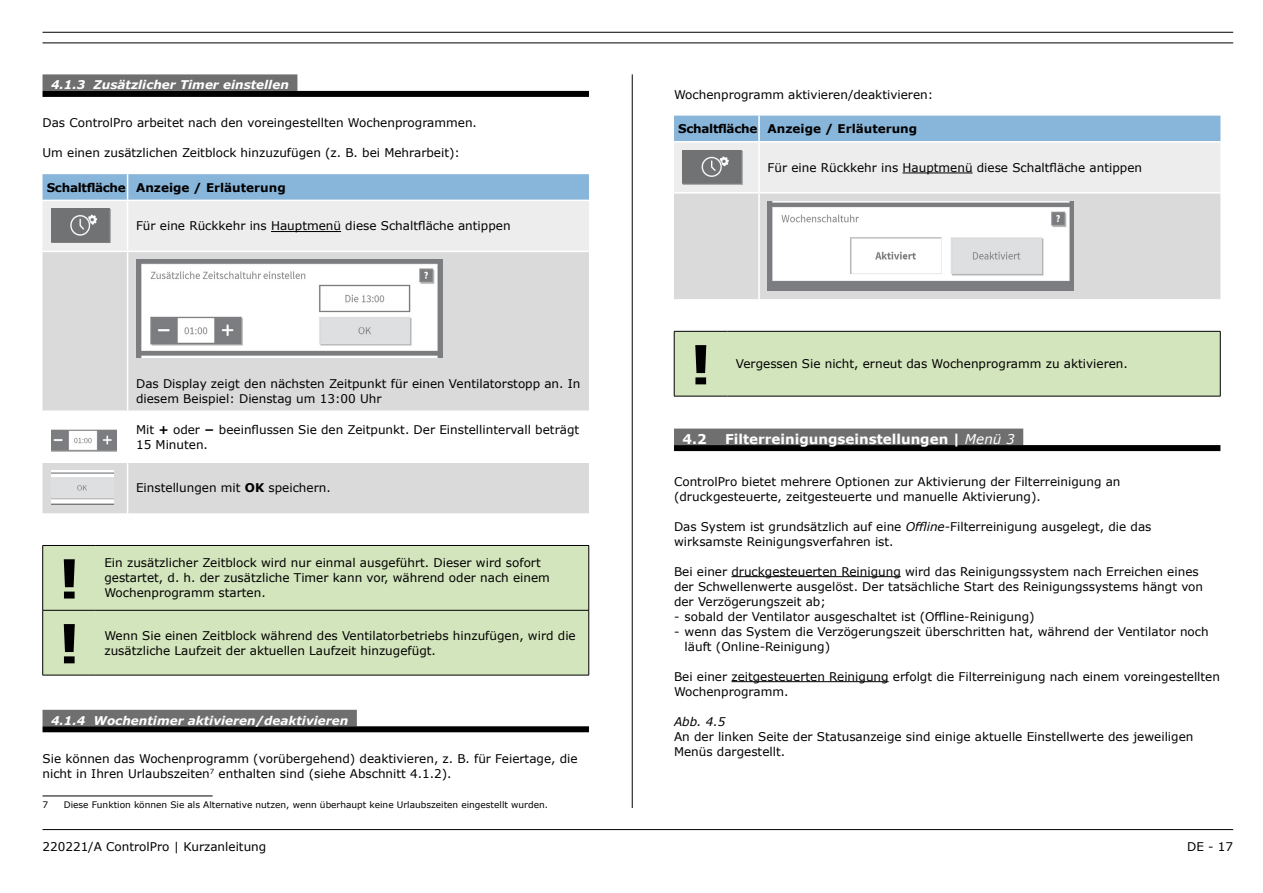
<style>
.page{position:relative;width:1263px;height:893px;background:#fff}
.page>*{position:absolute;margin:0;border:0;box-sizing:border-box;transform-origin:0 0}
.t1{font:700 54px "Verdana";color:#000}
.t2{font:700 13.5px "Verdana";color:#fff}
.t3{font:12px/15px "Verdana";color:#000}
.t4{font:italic 700 12px "Verdana";color:#fff}
.t5{font:700 12px "Verdana";color:#000}
.t6{font:italic 12px "Verdana";color:#000}
.t7{font:9px "Verdana";color:#000}
.s1{font-weight:700}
.s2{font-weight:400;font-style:italic}
.s3{font-style:italic}
</style>
<div class="page">
<hr style="left:43px;top:32px;width:1190px;height:1px;background:#000">
<hr style="left:43px;top:43px;width:1190px;height:1px;background:#000">
<hr style="left:43px;top:829px;width:1190px;height:1px;background:#000">
<hr style="left:632px;top:74px;width:1px;height:734px;background:#000">
<div style="left:43px;top:74px;width:254px;height:17px;background:#706f6f"></div>
<div style="left:43px;top:91px;width:546px;height:6px;background:#000"></div>
<div style="left:43px;top:710px;width:314px;height:16px;background:#706f6f"></div>
<div style="left:43px;top:726px;width:546px;height:6px;background:#000"></div>
<svg style="left:43px;top:252px;width:546px;height:261px;fill:#dadada"></svg>
<svg style="left:43px;top:174px;width:546px;height:77px;background:#c9d9e6"></svg>
<hr style="left:43px;top:200px;width:85px;height:1px;background:#fff">
<hr style="left:128px;top:200px;width:461px;height:1px;background:#fff">
<hr style="left:127px;top:201px;width:1px;height:50px;background:#fff">
<hr style="left:127px;top:252px;width:1px;height:158px;background:#fff">
<hr style="left:43px;top:410px;width:85px;height:2px;background:#fff">
<hr style="left:128px;top:410px;width:461px;height:2px;background:#fff">
<hr style="left:127px;top:412px;width:1px;height:49px;background:#fff">
<hr style="left:43px;top:461px;width:85px;height:2px;background:#fff">
<hr style="left:128px;top:461px;width:461px;height:2px;background:#fff">
<hr style="left:127px;top:463px;width:1px;height:50px;background:#fff">
<img style="left:51px;top:209px;width:60px;height:34px">
<hr style="left:271px;top:231px;width:70px;height:1px;background:#000">
<img style="left:136px;top:260px;width:306px;height:98px">
<img style="left:51px;top:420px;width:66px;height:34px">
<img style="left:51px;top:471px;width:62px;height:34px">
<div style="left:43px;top:546px;width:545px;height:129px;background:#d3e5bc"></div>
<hr style="left:43px;top:545px;width:53px;height:1px;background:#000">
<hr style="left:42px;top:546px;width:1px;height:64px;background:#000">
<hr style="left:96px;top:545px;width:493px;height:1px;background:#000">
<hr style="left:588px;top:546px;width:1px;height:64px;background:#000">
<hr style="left:43px;top:610px;width:53px;height:1px;background:#000">
<hr style="left:42px;top:610px;width:1px;height:65px;background:#000">
<hr style="left:96px;top:610px;width:493px;height:1px;background:#000">
<hr style="left:588px;top:610px;width:1px;height:65px;background:#000">
<hr style="left:43px;top:675px;width:53px;height:1px;background:#000">
<hr style="left:96px;top:675px;width:493px;height:1px;background:#000">
<hr style="left:43px;top:796px;width:170px;height:1px;background:#000">
<div style="left:674px;top:429px;width:349px;height:16px;background:#706f6f"></div>
<div style="left:674px;top:445px;width:546px;height:6px;background:#000"></div>
<hr style="left:731px;top:576px;width:170px;height:1px;background:#000">
<hr style="left:731px;top:681px;width:158px;height:1px;background:#000">
<svg style="left:674px;top:116px;width:546px;height:76px;background:#c8d8e5"></svg>
<div style="left:674px;top:194px;width:546px;height:105px;background:#dadada"></div>
<hr style="left:758px;top:143px;width:2px;height:49px;background:#fff">
<hr style="left:758px;top:116px;width:2px;height:25px;background:#fff">
<hr style="left:674px;top:141px;width:85px;height:2px;background:#fff">
<hr style="left:759px;top:141px;width:461px;height:2px;background:#fff">
<hr style="left:758px;top:194px;width:2px;height:105px;background:#fff">
<img style="left:682px;top:150px;width:60px;height:34px">
<hr style="left:902px;top:173px;width:70px;height:1px;background:#000">
<img style="left:767px;top:201px;width:307px;height:90px">
<div style="left:675px;top:332px;width:545px;height:64px;background:#d3e5bc"></div>
<hr style="left:674px;top:331px;width:53px;height:1px;background:#000">
<hr style="left:674px;top:331px;width:1px;height:65px;background:#000">
<hr style="left:727px;top:331px;width:493px;height:1px;background:#000">
<hr style="left:1220px;top:331px;width:1px;height:65px;background:#000">
<hr style="left:674px;top:396px;width:53px;height:1px;background:#000">
<hr style="left:727px;top:396px;width:493px;height:1px;background:#000">
<p class="t4" style="left:51px;top:77px;width:239px">4.1.3 Zusätzlicher Timer einstellen</p>
<p class="t3" style="left:43px;top:115px;width:436px">Das ControlPro arbeitet nach den voreingestellten Wochenprogrammen.</p>
<p class="t3" style="left:43px;top:145px;width:419px">Um einen zusätzlichen Zeitblock hinzuzufügen (z. B. bei Mehrarbeit):</p>
<p class="t5" style="left:47px;top:179px;width:240px">Schaltfläche Anzeige / Erläuterung</p>
<p class="t3" style="left:136px;top:218px;width:376px">Für eine Rückkehr ins Hauptmenü diese Schaltfläche antippen</p>
<p class="t3" style="left:136px;top:376px;width:446px">Das Display zeigt den nächsten Zeitpunkt für einen Ventilatorstopp an. In diesem Beispiel: Dienstag um 13:00 Uhr</p>
<p class="t3" style="left:136px;top:422px;width:445px">Mit <span class="s1">+</span> oder <span class="s1">−</span> beeinflussen Sie den Zeitpunkt. Der Einstellintervall beträgt<br>15 Minuten.</p>
<p class="t3" style="left:136px;top:480px;width:196px">Einstellungen mit <span class="s1">OK</span> speichern.</p>
<h1 class="t1" style="left:58px;top:541px;width:23px">!</h1>
<p class="t3" style="left:104px;top:555px;width:447px">Ein zusätzlicher Zeitblock wird nur einmal ausgeführt. Dieser wird sofort gestartet, d. h. der zusätzliche Timer kann vor, während oder nach einem<br>Wochenprogramm starten.</p>
<h1 class="t1" style="left:58px;top:605px;width:23px">!</h1>
<p class="t3" style="left:104px;top:628px;width:473px">Wenn Sie einen Zeitblock während des Ventilatorbetriebs hinzufügen, wird die zusätzliche Laufzeit der aktuellen Laufzeit hinzugefügt.</p>
<p class="t4" style="left:51px;top:712px;width:299px">4.1.4 Wochentimer aktivieren/deaktivieren</p>
<p class="t3" style="left:43px;top:751px;width:537px">Sie können das Wochenprogramm (vorübergehend) deaktivieren, z. B. für Feiertage, die nicht in Ihren Urlaubszeiten<sup>7</sup> enthalten sind (siehe Abschnitt 4.1.2).</p>
<p class="t7" style="left:43px;top:798px;width:7px">7</p>
<p class="t7" style="left:64px;top:798px;width:486px">Diese Funktion können Sie als Alternative nutzen, wenn überhaupt keine Urlaubszeiten eingestellt wurden.</p>
<p class="t3" style="left:674px;top:87px;width:261px">Wochenprogramm aktivieren/deaktivieren:</p>
<p class="t5" style="left:678px;top:120px;width:240px">Schaltfläche Anzeige / Erläuterung</p>
<p class="t3" style="left:767px;top:160px;width:376px">Für eine Rückkehr ins Hauptmenü diese Schaltfläche antippen</p>
<h1 class="t1" style="left:690px;top:326px;width:23px">!</h1>
<p class="t3" style="left:736px;top:356px;width:394px">Vergessen Sie nicht, erneut das Wochenprogramm zu aktivieren.</p>
<p class="t2" style="left:682px;top:429px;width:26px">4.2</p>
<p class="t2" style="left:725px;top:429px;width:291px">Filterreinigungseinstellungen | <span class="s2">Menü 3</span></p>
<p class="t3" style="left:674px;top:474px;width:448px">ControlPro bietet mehrere Optionen zur Aktivierung der Filterreinigung an (druckgesteuerte, zeitgesteuerte und manuelle Aktivierung).</p>
<p class="t3" style="left:674px;top:519px;width:479px">Das System ist grundsätzlich auf eine <span class="s3">Offline</span>-Filterreinigung ausgelegt, die das wirksamste Reinigungsverfahren ist.</p>
<p class="t3" style="left:674px;top:564px;width:531px">Bei einer druckgesteuerten Reinigung wird das Reinigungssystem nach Erreichen eines der Schwellenwerte ausgelöst. Der tatsächliche Start des Reinigungssystems hängt von der Verzögerungszeit ab;</p>
<p class="t3" style="left:674px;top:609px;width:362px">- sobald der Ventilator ausgeschaltet ist (Offline-Reinigung)</p>
<p class="t3" style="left:685px;top:624px;width:526px;text-indent:-11px">- wenn das System die Verzögerungszeit überschritten hat, während der Ventilator noch läuft (Online-Reinigung)</p>
<p class="t3" style="left:674px;top:669px;width:547px">Bei einer zeitgesteuerten Reinigung erfolgt die Filterreinigung nach einem voreingestellten<br>Wochenprogramm.</p>
<p class="t6" style="left:674px;top:713px;width:53px">Abb. 4.5</p>
<p class="t3" style="left:674px;top:729px;width:521px">An der linken Seite der Statusanzeige sind einige aktuelle Einstellwerte des jeweiligen<br>Menüs dargestellt.</p>
<p class="t3" style="left:43px;top:839px;width:225px">220221/A ControlPro | Kurzanleitung</p>
<p class="t3" style="left:1187px;top:839px;width:47px">DE - 17</p>
</div>
